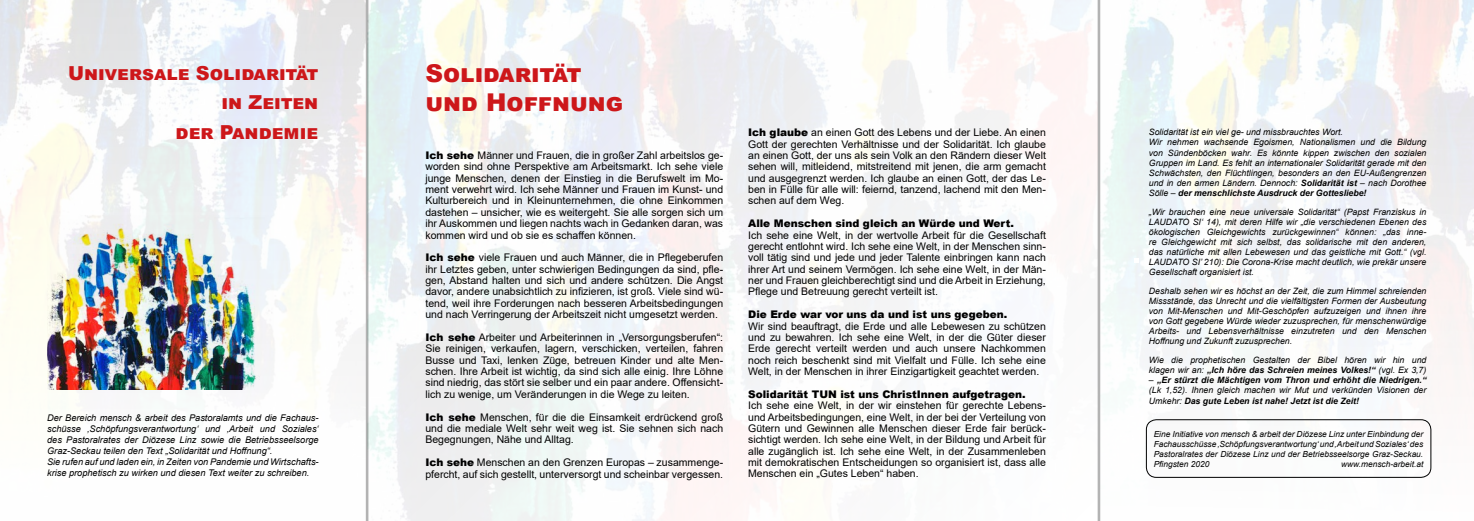
<style>
.page{position:relative;width:1474px;height:521px;background:#fff}
.page>*{position:absolute;margin:0;border:0;box-sizing:border-box;transform-origin:0 0}
.t1{font:900 24.5px/29.4px "Arial";color:#cd171a}
.t2{font:900 19.25px/29.8px "Arial";color:#cd171a;text-align:right}
.t3{font:10.5px/11.4px "Arial";color:#000;text-align:justify}
.t4{font:900 10.5px "Arial";color:#000}
.t5{font:italic 9.19px/11px "Arial";color:#000}
.t6{font:italic 8.75px/10.1px "Arial";color:#000}
.t7{font:italic 700 8.75px/10.3px "Arial";color:#000;text-align:justify}
.t8{font:italic 8.4px/10.1px "Arial";color:#000;text-align:justify}
.s1{font-weight:900}
.s2{font-weight:700}
.s3{font-weight:400}
</style>
<div class="page">
<img style="left:0;top:0;width:365px;height:390px">
<img style="left:1100px;top:0;width:373px;height:521px">
<svg style="left:1134px;top:258px;width:5px;height:4px"></svg>
<div style="left:1146px;top:419px;width:284px;height:58px;border:1px solid #000;border-radius:10px"></div>
<hr style="left:366px;top:0;width:2px;height:521px;background:#000">
<hr style="left:1097px;top:0;width:3px;height:521px;background:#000">
<h2 class="t2" style="left:68px;top:57px;width:252px">Universale Solidarität in Zeiten<br>der Pandemie</h2>
<p class="t5" style="left:47px;top:413px;width:273px">Der Bereich mensch &amp; arbeit des Pastoralamts und die Fachaus&shy;schüsse ‚Schöpfungsverantwortung‘ und ‚Arbeit und Soziales‘ des Pastoralrates der Diözese Linz sowie die Betriebsseelsorge Graz-Seckau teilen den Text „Solidarität und Hoffnung“.<br>Sie rufen auf und laden ein, in Zeiten von Pandemie und Wirtschafts&shy;krise prophetisch zu wirken und diesen Text weiter zu schreiben.</p>
<h1 class="t1" style="left:425px;top:58px;width:199px">Solidarität und Hoffnung</h1>
<p class="t3" style="left:425px;top:150px;width:299px"><span class="s1">Ich sehe</span> Männer und Frauen, die in großer Zahl arbeitslos ge&shy;worden sind ohne Perspektive am Arbeitsmarkt. Ich sehe viele junge Menschen, denen der Einstieg in die Berufswelt im Mo&shy;ment verwehrt wird. Ich sehe Männer und Frauen im Kunst- und Kulturbereich und in Kleinunternehmen, die ohne Einkommen dastehen – unsicher, wie es weitergeht. Sie alle sorgen sich um ihr Auskommen und liegen nachts wach in Gedanken daran, was kommen wird und ob sie es schaffen können.</p>
<p class="t3" style="left:425px;top:252px;width:299px"><span class="s1">Ich sehe</span> viele Frauen und auch Männer, die in Pflegeberufen ihr Letztes geben, unter schwierigen Bedingungen da sind, pfle&shy;gen, Abstand halten und sich und andere schützen. Die Angst davor, andere unabsichtlich zu infizieren, ist groß. Viele sind wü&shy;tend, weil ihre Forderungen nach besseren Arbeitsbedingungen und nach Verringerung der Arbeitszeit nicht umgesetzt werden.</p>
<p class="t3" style="left:425px;top:331px;width:299px"><span class="s1">Ich sehe</span> Arbeiter und Arbeiterinnen in „Versorgungsberufen“:<br>Sie reinigen, verkaufen, lagern, verschicken, verteilen, fahren Busse und Taxi, lenken Züge, betreuen Kinder und alte Men&shy;schen. Ihre Arbeit ist wichtig, da sind sich alle einig. Ihre Löhne sind niedrig, das stört sie selber und ein paar andere. Offensicht&shy;lich zu wenige, um Veränderungen in die Wege zu leiten.</p>
<p class="t3" style="left:425px;top:411px;width:299px"><span class="s1">Ich sehe</span> Menschen, für die die Einsamkeit erdrückend groß und die mediale Welt sehr weit weg ist. Sie sehnen sich nach Begegnungen, Nähe und Alltag.</p>
<p class="t3" style="left:425px;top:457px;width:299px"><span class="s1">Ich sehe</span> Menschen an den Grenzen Europas – zusammenge&shy;pfercht, auf sich gestellt, unterversorgt und scheinbar vergessen.</p>
<p class="t3" style="left:748px;top:127px;width:299px"><span class="s1">Ich glaube</span> an einen Gott des Lebens und der Liebe. An einen Gott der gerechten Verhältnisse und der Solidarität. Ich glaube an einen Gott, der uns als sein Volk an den Rändern dieser Welt sehen will, mitleidend, mitstreitend mit jenen, die arm gemacht und ausgegrenzt werden. Ich glaube an einen Gott, der das Le&shy;ben in Fülle für alle will: feiernd, tanzend, lachend mit den Men&shy;schen auf dem Weg.</p>
<p class="t4" style="left:748px;top:216px;width:267px">Alle Menschen sind gleich an Würde und Wert.</p>
<p class="t3" style="left:748px;top:229px;width:299px">Ich sehe eine Welt, in der wertvolle Arbeit für die Gesellschaft gerecht entlohnt wird. Ich sehe eine Welt, in der Menschen sinn&shy;voll tätig sind und jede und jeder Talente einbringen kann nach ihrer Art und seinem Vermögen. Ich sehe eine Welt, in der Män&shy;ner und Frauen gleichberechtigt sind und die Arbeit in Erziehung, Pflege und Betreuung gerecht verteilt ist.</p>
<p class="t4" style="left:748px;top:307px;width:261px">Die Erde war vor uns da und ist uns gegeben.</p>
<p class="t3" style="left:748px;top:320px;width:299px">Wir sind beauftragt, die Erde und alle Lebewesen zu schützen und zu bewahren. Ich sehe eine Welt, in der die Güter dieser Erde gerecht verteilt werden und auch unsere Nachkommen noch reich beschenkt sind mit Vielfalt und Fülle. Ich sehe eine Welt, in der Menschen in ihrer Einzigartigkeit geachtet werden.</p>
<p class="t4" style="left:748px;top:386px;width:279px">Solidarität TUN ist uns ChristInnen aufgetragen.</p>
<p class="t3" style="left:748px;top:400px;width:299px">Ich sehe eine Welt, in der wir einstehen für gerechte Lebens&shy;und Arbeitsbedingungen, eine Welt, in der bei der Verteilung von Gütern und Gewinnen alle Menschen dieser Erde fair berück&shy;sichtigt werden. Ich sehe eine Welt, in der Bildung und Arbeit für alle zugänglich ist. Ich sehe eine Welt, in der Zusammenleben mit demokratischen Entscheidungen so organisiert ist, dass alle Menschen ein „Gutes Leben“ haben.</p>
<p class="t6" style="left:1148px;top:127px;width:279px">Solidarität ist ein viel ge- und missbrauchtes Wort.<br>Wir nehmen wachsende Egoismen, Nationalismen und die Bildung von Sündenböcken wahr. Es könnte kippen zwischen den sozialen Gruppen im Land. Es fehlt an internationaler Solidarität gerade mit den Schwächsten, den Flüchtlingen, besonders an den EU-Außengrenzen und in den armen Ländern. Dennoch: <span class="s2">Solidarität ist</span> – nach Dorothee Sölle – <span class="s2">der menschlichste Ausdruck der Gottesliebe!</span></p>
<p class="t6" style="left:1148px;top:207px;width:279px;text-align:justify">„Wir brauchen eine neue universale Solidarität“ (Papst Franziskus in LAUDATO SI‘ 14), mit deren Hilfe wir „die verschiedenen Ebenen des ökologischen Gleichgewichts zurückgewinnen“ können: „das inne&shy;re Gleichgewicht mit sich selbst, das solidarische mit den anderen, das natürliche mit allen Lebewesen und das geistliche mit Gott.“ (vgl.<br>LAUDATO SI’ 210): Die Corona-Krise macht deutlich, wie prekär unsere Gesellschaft organisiert ist.</p>
<p class="t6" style="left:1148px;top:286px;width:279px;text-align:justify">Deshalb sehen wir es höchst an der Zeit, die zum Himmel schreienden Missstände, das Unrecht und die vielfältigsten Formen der Ausbeutung von Mit-Menschen und Mit-Geschöpfen aufzuzeigen und ihnen ihre von Gott gegebene Würde wieder zuzusprechen, für menschenwürdige Arbeits- und Lebensverhältnisse einzutreten und den Menschen Hoffnung und Zukunft zuzusprechen.</p>
<p class="t6" style="left:1148px;top:355px;width:279px">Wie die prophetischen Gestalten der Bibel hören wir hin und klagen wir an: <span class="s2">„Ich höre das Schreien meines Volkes!“</span> (vgl. Ex 3,7)</p>
<p class="t7" style="left:1148px;top:375px;width:279px"><span class="s3">–</span> „Er stürzt die Mächtigen vom Thron und erhöht die Niedrigen.“ <span class="s3">(Lk 1,52). Ihnen gleich machen wir Mut und verkünden Visionen der Umkehr:</span> Das gute Leben ist nahe! Jetzt ist die Zeit!</p>
<p class="t8" style="left:1153px;top:429px;width:271px">Eine Initiative von mensch &amp; arbeit der Diözese Linz unter Einbindung der Fachausschüsse ‚Schöpfungsverantwortung‘ und ‚Arbeit und Soziales‘ des Pastoralrates der Diözese Linz und der Betriebsseelsorge Graz-Seckau.<br>Pfingsten 2020</p>
<p class="t8" style="left:1340px;top:459px;width:84px">www.mensch-arbeit.at</p>
</div>
